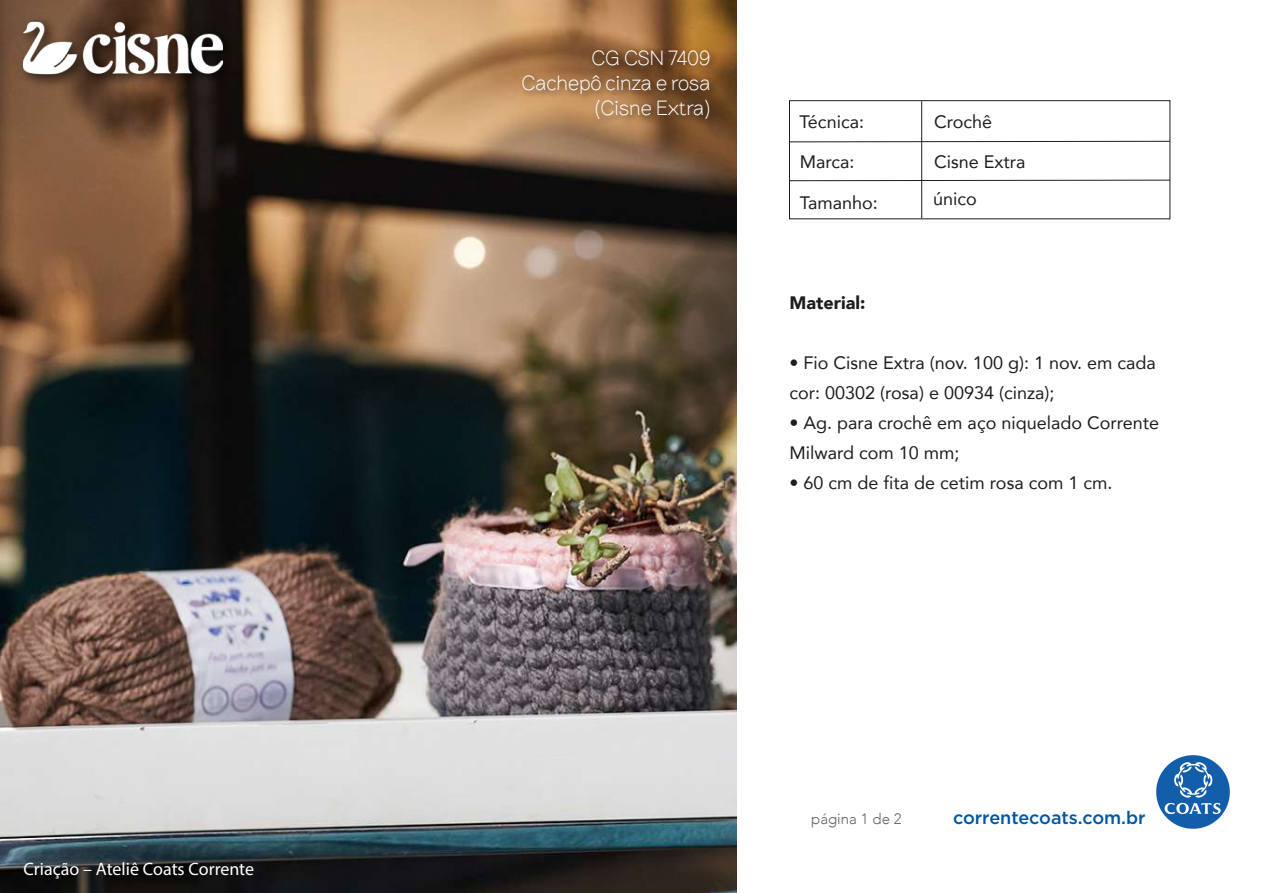
<style>
.page{position:relative;width:1263px;height:893px;background:#fff}
.page>*{position:absolute;margin:0;border:0;box-sizing:border-box;transform-origin:0 0}
.t1{font:300 21px/25.2px "Brownstone Sans";color:#fff;text-align:right}
.t2{font:18px/30px "Avenir";color:#1d1d1b}
.t3{font:18px "Myriad Pro";color:#fff}
.t4{font:500 18px "Gotham";color:#00569f}
.t5{font:900 18px "Avenir";color:#1d1d1b}
.t6{font:300 15px "Avenir";color:#616563}
</style>
<div class="page">
<img style="left:0;top:0;width:737px;height:893px">
<div style="left:789px;top:100px;width:381px;height:119px;background:#fff;border:1px solid #1d1d1b"></div>
<hr style="left:921px;top:101px;width:1px;height:117px;background:#1d1d1b">
<svg style="left:789px;top:180px;width:381px;height:1px"></svg>
<svg style="left:789px;top:141px;width:381px;height:1px"></svg>
<img style="left:1156px;top:755px;width:74px;height:74px">
<img style="left:0;top:0;width:309px;height:151px">
<img style="left:515px;top:41px;width:208px;height:117px">
<p class="t3" style="left:23px;top:858px;width:232px">Criação – Ateliê Coats Corrente</p>
<p class="t1" style="left:521px;top:45px;width:191px">CG CSN 7409<br>Cachepô cinza e rosa (Cisne Extra)</p>
<p class="t2" style="left:934px;top:106px;width:60px">Crochê</p>
<p class="t2" style="left:800px;top:106px;width:66px">Técnica:</p>
<p class="t2" style="left:800px;top:146px;width:56px">Marca:</p>
<p class="t2" style="left:800px;top:187px;width:80px">Tamanho:</p>
<p class="t2" style="left:933px;top:184px;width:45px">único</p>
<p class="t2" style="left:934px;top:146px;width:93px">Cisne Extra</p>
<p class="t5" style="left:789px;top:287px;width:77px">Material:</p>
<p class="t2" style="left:789px;top:347px;width:368px">• Fio Cisne Extra (nov. 100 g): 1 nov. em cada cor: 00302 (rosa) e 00934 (cinza);</p>
<p class="t2" style="left:789px;top:407px;width:371px">• Ag. para crochê em aço niquelado Corrente<br>Milward com 10 mm;</p>
<p class="t2" style="left:789px;top:467px;width:324px">• 60 cm de fita de cetim rosa com 1 cm.</p>
<p class="t6" style="left:811px;top:810px;width:92px">página 1 de 2</p>
<p class="t4" style="left:953px;top:805px;width:194px">correntecoats.com.br</p>
</div>
